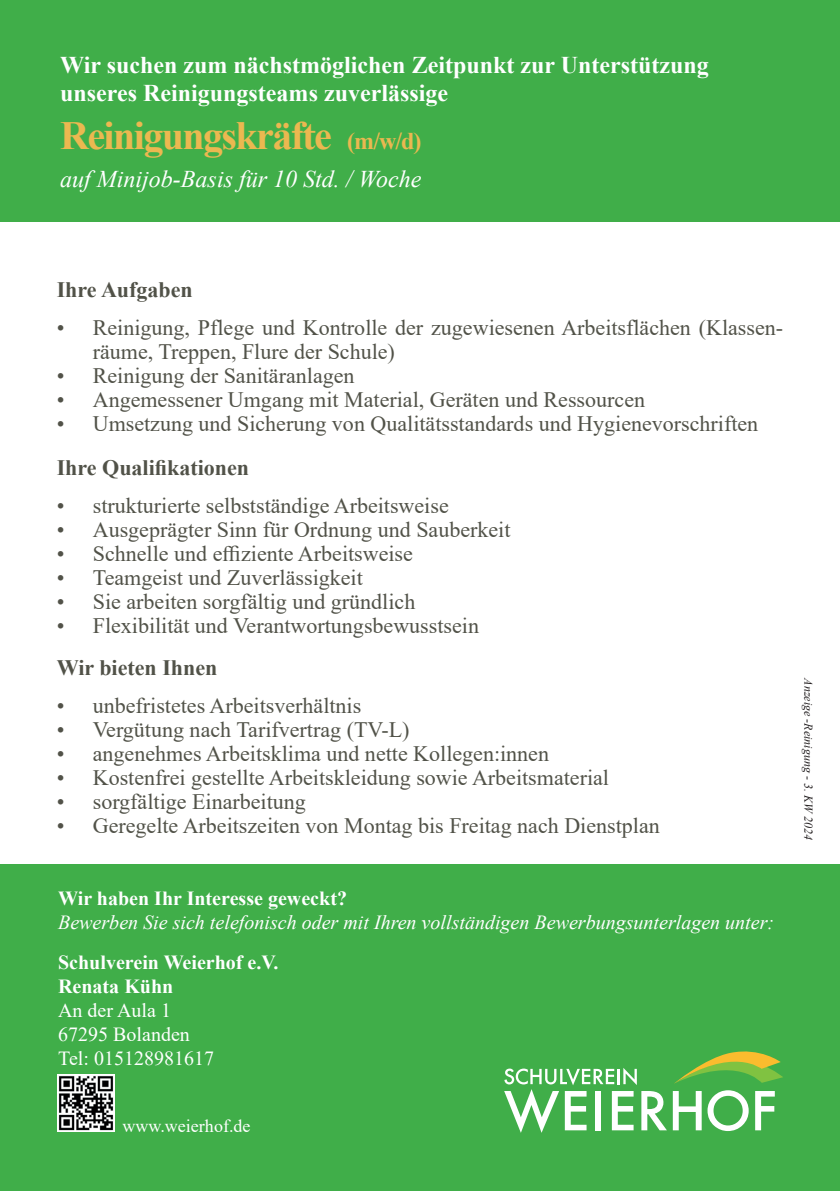
<style>
.page{position:relative;width:840px;height:1191px;background:#fff}
.page>*{position:absolute;margin:0;border:0;box-sizing:border-box;transform-origin:0 0}
.t1{font:700 40px "Times New Roman";letter-spacing:-.04em;color:#ebb850}
.t2{font:700 24px/28px "Times New Roman";color:#fff}
.t3{font:italic 24px "Times New Roman";color:#fff}
.t4{font:22px/24px "Times New Roman";color:#515248}
.t5{font:700 22px "Times New Roman";color:#515248}
.t6{font:italic 20px "Times New Roman";color:#fff}
.t7{font:700 20px/24px "Times New Roman";color:#fff}
.t8{font:20px/24px "Times New Roman";color:#fff}
.t9{font:18px "Times New Roman";color:#fff}
.t10{font:italic 12px "Times New Roman";color:#231f20}
.s1{font-size:24px}
</style>
<div class="page">
<div style="left:0;top:0;width:839px;height:222px;background:#40ae49"></div>
<div style="left:0;top:865px;width:839px;height:326px;background:#40ae49"></div>
<svg style="left:672px;top:1091px;width:29px;height:39px"></svg>
<svg style="left:707px;top:1090px;width:41px;height:41px"></svg>
<svg style="left:755px;top:1091px;width:19px;height:39px"></svg>
<svg style="left:675px;top:1051px;width:107px;height:32px"></svg>
<svg style="left:504px;top:1068px;width:162px;height:64px"></svg>
<img style="left:58px;top:1074px;width:57px;height:57px">
<p class="t2" style="left:60px;top:50px;width:650px">Wir suchen zum nächstmöglichen Zeitpunkt zur Unterstützung unseres Reinigungsteams zuverlässige</p>
<h1 class="t1" style="left:60px;top:107px;width:362px">Reinigungskräfte <span class="s1">(m/w/d)</span></h1>
<p class="t3" style="left:60px;top:162px;width:363px">auf Minijob-Basis für 10 Std. / Woche</p>
<p class="t5" style="left:57px;top:274px;width:137px">Ihre Aufgaben</p>
<p class="t4" style="left:93px;top:315px;width:691px;text-indent:-36px">• Reinigung, Pflege und Kontrolle der zugewiesenen Arbeitsflächen (Klassen&shy;räume, Treppen, Flure der Schule)</p>
<p class="t4" style="left:57px;top:363px;width:299px">• Reinigung der Sanitäranlagen</p>
<p class="t4" style="left:57px;top:387px;width:589px">• Angemessener Umgang mit Material, Geräten und Ressourcen</p>
<p class="t4" style="left:57px;top:411px;width:702px">• Umsetzung und Sicherung von Qualitätsstandards und Hygienevorschriften</p>
<p class="t5" style="left:57px;top:452px;width:194px">Ihre Qualifikationen</p>
<p class="t4" style="left:57px;top:493px;width:393px">• strukturierte selbstständige Arbeitsweise</p>
<p class="t4" style="left:57px;top:517px;width:455px">• Ausgeprägter Sinn für Ordnung und Sauberkeit</p>
<p class="t4" style="left:57px;top:541px;width:357px">• Schnelle und effiziente Arbeitsweise</p>
<p class="t4" style="left:57px;top:565px;width:307px">• Teamgeist und Zuverlässigkeit</p>
<p class="t4" style="left:57px;top:589px;width:360px">• Sie arbeiten sorgfältig und gründlich</p>
<p class="t4" style="left:57px;top:613px;width:423px">• Flexibilität und Verantwortungsbewusstsein</p>
<p class="t5" style="left:57px;top:652px;width:162px">Wir bieten Ihnen</p>
<p class="t4" style="left:57px;top:693px;width:306px">• unbefristetes Arbeitsverhältnis</p>
<p class="t4" style="left:57px;top:717px;width:354px">• Vergütung nach Tarifvertrag (TV-L)</p>
<p class="t4" style="left:57px;top:741px;width:493px">• angenehmes Arbeitsklima und nette Kollegen:innen</p>
<p class="t4" style="left:57px;top:765px;width:553px">• Kostenfrei gestellte Arbeitskleidung sowie Arbeitsmaterial</p>
<p class="t4" style="left:57px;top:789px;width:250px">• sorgfältige Einarbeitung</p>
<p class="t4" style="left:57px;top:813px;width:604px">• Geregelte Arbeitszeiten von Montag bis Freitag nach Dienstplan</p>
<p class="t10" style="left:816px;top:678px;width:163px;rotate:90deg">Anzeige -Reinigung - 3. KW 2024</p>
<p class="t7" style="left:58px;top:885px;width:290px">Wir haben Ihr Interesse geweckt?</p>
<p class="t6" style="left:58px;top:908px;width:717px">Bewerben Sie sich telefonisch oder mit Ihren vollständigen Bewerbungsunterlagen unter:</p>
<p class="t7" style="left:58px;top:949px;width:222px">Schulverein Weierhof e.V.<br>Renata Kühn</p>
<p class="t8" style="left:58px;top:997px;width:157px">An der Aula 1<br>67295 Bolanden<br>Tel: 015128981617</p>
<p class="t9" style="left:122px;top:1113px;width:129px">www.weierhof.de</p>
</div>
